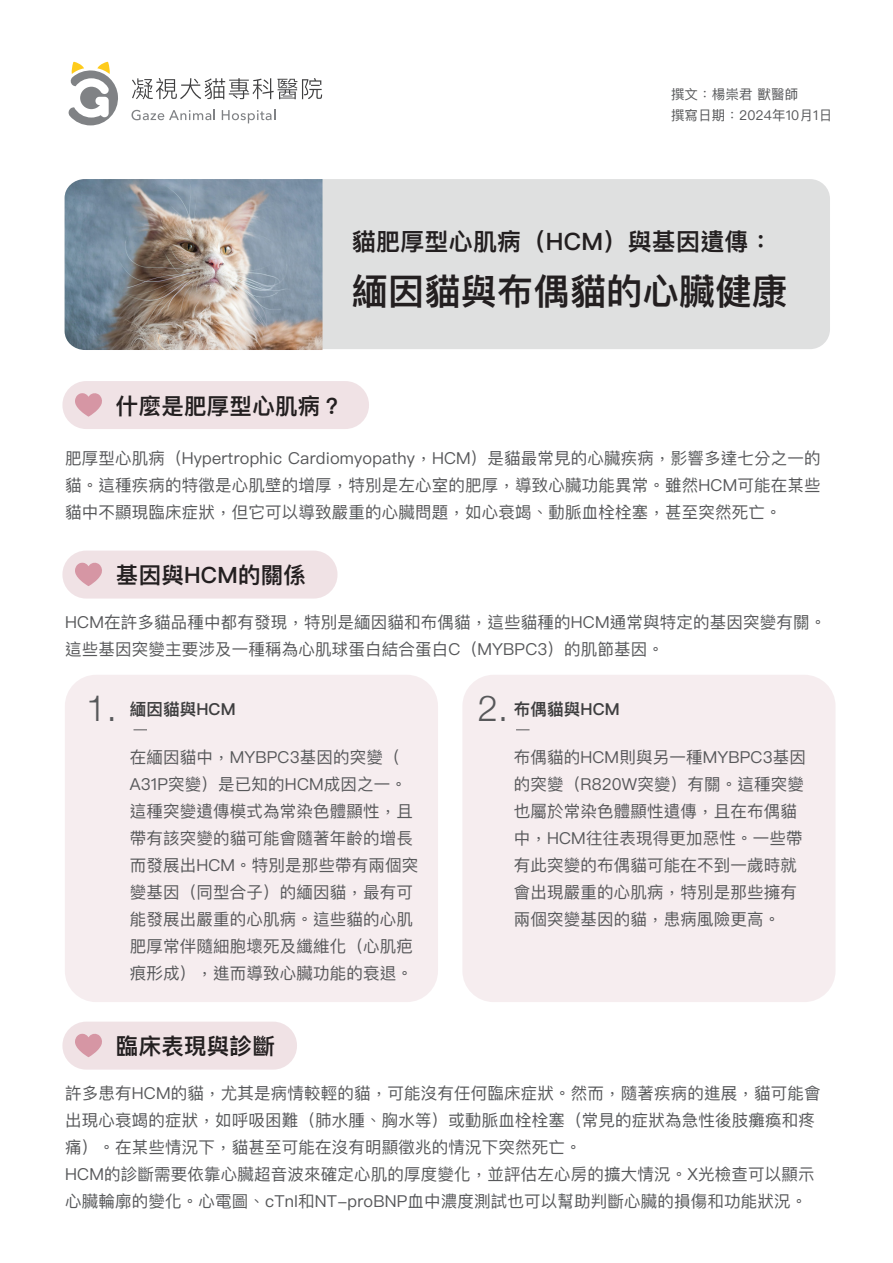
<style>
.page{position:relative;width:893px;height:1263px;background:#fff}
.page>*{position:absolute;margin:0;border:0;box-sizing:border-box;transform-origin:0 0}
.t1{font:600 36px "Ping Fang TC";letter-spacing:.01em;color:#231f20}
.t2{font:300 36px "Helvetica Neue";color:#57585a}
.t3{font:600 24px "Ping Fang TC";letter-spacing:.01em;color:#231f20}
.t4{font:600 22.5px "Ping Fang TC";letter-spacing:.01em;color:#231f20}
.t5{font:16.5px/27px "Ping Fang TC";letter-spacing:.01em;color:#57585a}
.t6{font:600 16.5px "Ping Fang TC";letter-spacing:.01em;color:#3e3e3f}
.t7{font:13.5px/21px "Ping Fang TC";letter-spacing:.01em;color:#57585a}
</style>
<div class="page">
<div style="left:65px;top:675px;width:373px;height:327px;background:#f6edef;border-radius:31px"></div>
<div style="left:462px;top:675px;width:373px;height:327px;background:#f6edef;border-radius:31px"></div>
<div style="left:62px;top:551px;width:276px;height:47px;background:#f0e2e5;border-radius:24px"></div>
<div style="left:65px;top:179px;width:765px;height:170px;background:#dfe0e0;border-radius:20px"></div>
<img style="left:65px;top:179px;width:257px;height:171px">
<svg style="left:134px;top:729px;width:13px;height:1px"></svg>
<svg style="left:516px;top:729px;width:13px;height:1px"></svg>
<svg style="left:75px;top:562px;width:27px;height:24px"></svg>
<div style="left:62px;top:1022px;width:235px;height:48px;background:#f0e2e5;border-radius:24px"></div>
<svg style="left:75px;top:1033px;width:27px;height:24px"></svg>
<div style="left:62px;top:381px;width:307px;height:48px;background:#f0e2e5;border-radius:24px"></div>
<svg style="left:75px;top:393px;width:27px;height:24px"></svg>
<svg style="left:68px;top:62px;width:50px;height:63px"></svg>
<svg style="left:132px;top:109px;width:83px;height:11px"></svg>
<svg style="left:222px;top:109px;width:53px;height:14px"></svg>
<svg style="left:132px;top:78px;width:190px;height:21px"></svg>
<p class="t7" style="left:671px;top:83px;width:163px">撰文：楊崇君 獸醫師<br>撰寫日期：2024年10月1日</p>
<h2 class="t3" style="left:352px;top:226px;width:422px">貓肥厚型心肌病（HCM）與基因遺傳：</h2>
<h1 class="t1" style="left:352px;top:269px;width:437px">緬因貓與布偶貓的心臟健康</h1>
<h3 class="t4" style="left:116px;top:392px;width:229px">什麼是肥厚型心肌病？</h3>
<p class="t5" style="left:65px;top:445px;width:757px;text-align:justify">肥厚型心肌病（Hypertrophic Cardiomyopathy，HCM）是貓最常見的心臟疾病，影響多達七分之一的貓。這種疾病的特徵是心肌壁的增厚，特別是左心室的肥厚，導致心臟功能異常。雖然HCM可能在某些貓中不顯現臨床症狀，但它可以導致嚴重的心臟問題，如心衰竭、動脈血栓栓塞，甚至突然死亡。</p>
<h3 class="t4" style="left:116px;top:561px;width:192px">基因與HCM的關係</h3>
<p class="t5" style="left:65px;top:608px;width:762px">HCM在許多貓品種中都有發現，特別是緬因貓和布偶貓，這些貓種的HCM通常與特定的基因突變有關。這些基因突變主要涉及一種稱為心肌球蛋白結合蛋白C（MYBPC3）的肌節基因。</p>
<h1 class="t2" style="left:86px;top:679px;width:32px">1.</h1>
<h1 class="t2" style="left:478px;top:679px;width:32px">2.</h1>
<p class="t6" style="left:130px;top:699px;width:108px">緬因貓與HCM</p>
<p class="t5" style="left:130px;top:743px;width:290px">在緬因貓中，MYBPC3基因的突變（<br>A31P突變）是已知的HCM成因之一。這種突變遺傳模式為常染色體顯性，且帶有該突變的貓可能會隨著年齡的增長而發展出HCM。特別是那些帶有兩個突變基因（同型合子）的緬因貓，最有可能發展出嚴重的心肌病。這些貓的心肌肥厚常伴隨細胞壞死及纖維化（心肌疤痕形成），進而導致心臟功能的衰退。</p>
<p class="t6" style="left:514px;top:698px;width:108px">布偶貓與HCM</p>
<p class="t5" style="left:514px;top:743px;width:294px">布偶貓的HCM則與另一種MYBPC3基因的突變（R820W突變）有關。這種突變也屬於常染色體顯性遺傳，且在布偶貓中，HCM往往表現得更加惡性。一些帶有此突變的布偶貓可能在不到一歲時就會出現嚴重的心肌病，特別是那些擁有兩個突變基因的貓，患病風險更高。</p>
<h3 class="t4" style="left:116px;top:1032px;width:160px">臨床表現與診斷</h3>
<p class="t5" style="left:65px;top:1079px;width:757px">許多患有HCM的貓，尤其是病情較輕的貓，可能沒有任何臨床症狀。然而，隨著疾病的進展，貓可能會出現心衰竭的症狀，如呼吸困難（肺水腫、胸水等）或動脈血栓栓塞（常見的症狀為急性後肢癱瘓和疼痛）。在某些情況下，貓甚至可能在沒有明顯徵兆的情況下突然死亡。<br>HCM的診斷需要依靠心臟超音波來確定心肌的厚度變化，並評估左心房的擴大情況。X光檢查可以顯示心臟輪廓的變化。心電圖、cTnI和NT-proBNP血中濃度測試也可以幫助判斷心臟的損傷和功能狀況。</p>
</div>
